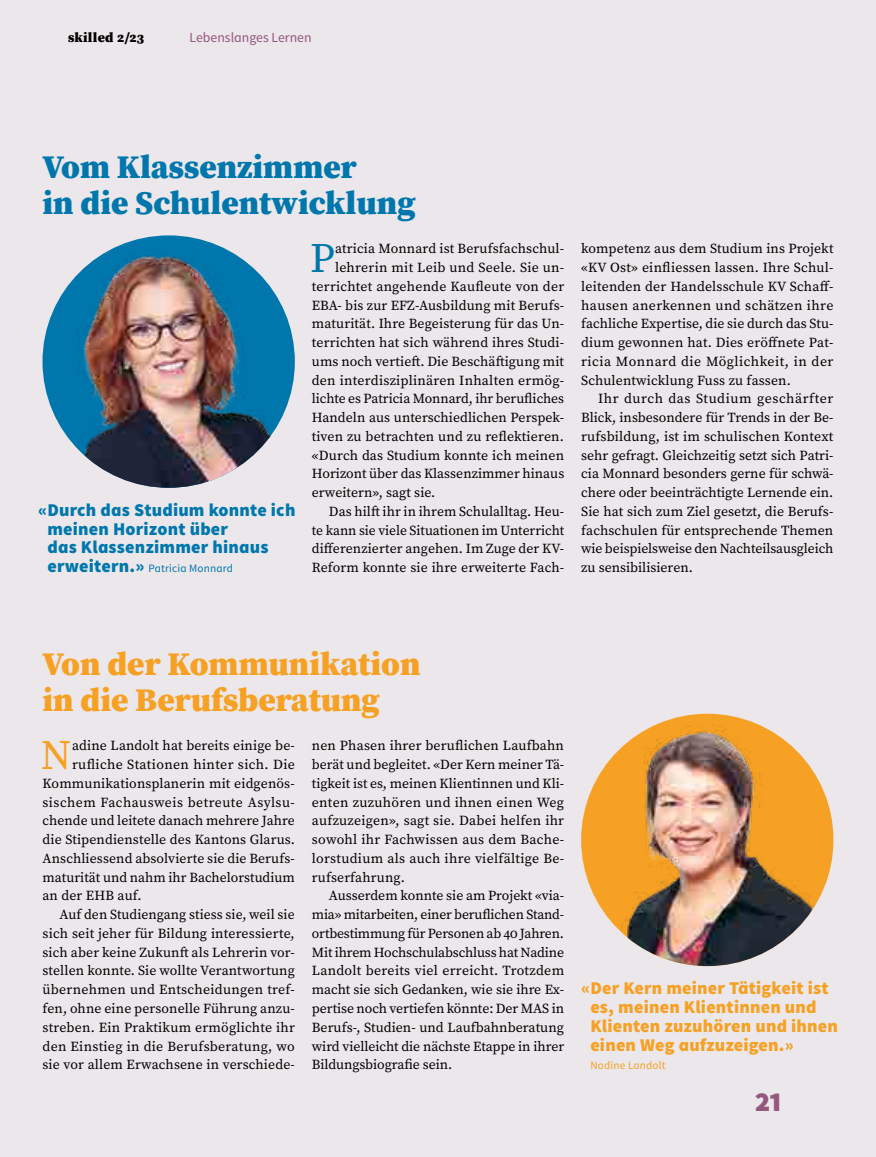
<style>
.page{position:relative;width:876px;height:1157px;background:#ebe7eb}
.page>*{position:absolute;margin:0;border:0;box-sizing:border-box;transform-origin:0 0}
.P-Lauftext-ohne-Einzug{font:41.85px "Source Serif Pro";color:#0077ac}
.P-Lauftext-ohne-Einzug-2{font:41.85px "Source Serif Pro";color:#f6a124}
.H1-Titel-Artikel{font:900 33px/36px "Source Serif Pro";color:#f6a124}
.H1-Titel-Artikel-2{font:900 33px/36px "Source Serif Pro";color:#0077ac}
.t1{font:900 30px "Source Sans Pro";color:#94577d}
.Artefakt-Quotes{font:900 18px/18.8px "Source Sans Pro";letter-spacing:.01em;color:#f6a124}
.Artefakt-Quotes-2{font:900 18px/18.8px "Source Sans Pro";letter-spacing:.01em;color:#0077ac}
.P-Lauftext{font:13.8px/18.8px "Source Serif Pro";letter-spacing:.01em;color:#000;text-align:justify}
.P-Lauftext-ohne-Einzug-3{font:13.8px "Source Serif Pro";letter-spacing:.01em;color:#000}
.P-Lauftext-ohne-Einzug-4{font:13.8px "Source Serif Pro";letter-spacing:.035em;color:#000}
.t2{font:13.8px "Source Sans Pro";color:#94577d}
.t3{font:900 13.8px "Source Serif Pro";letter-spacing:.02em;color:#000}
.Artefakt-Quotes-3{font:11.25px "Source Sans Pro";letter-spacing:.015em;color:#0077ac}
.Artefakt-Quotes-4{font:11.25px "Source Sans Pro";letter-spacing:.015em;color:#f6a124}
.s1{font-weight:900;font-size:18px}
</style>
<div class="page">
<img style="left:43px;top:242px;width:252px;height:246px">
<img style="left:596px;top:713px;width:237px;height:253px">
<p class="t3" style="left:68px;top:28px;width:78px">skilled 2/23</p>
<p class="t2" style="left:190px;top:29px;width:124px">Lebenslanges Lernen</p>
<p class="H1-Titel-Artikel-2" style="left:43px;top:148px;width:375px">Vom Klassenzimmer<br>in die Schulentwicklung</p>
<p class="Artefakt-Quotes-2" style="left:47px;top:501px;width:250px;text-indent:-9px">«Durch das Studium konnte ich meinen Horizont über<br>das Klassenzimmer hinaus</p>
<p class="Artefakt-Quotes-3" style="left:47px;top:561px;width:187px"><span class="s1">erweitern.»</span> Patricia Monnard</p>
<p class="P-Lauftext-ohne-Einzug" style="left:310px;top:230px;width:26px">P</p>
<p class="P-Lauftext-ohne-Einzug-3" style="left:335px;top:239px;width:231px">atricia Monnard ist Berufsfachschul-</p>
<p class="P-Lauftext-ohne-Einzug-3" style="left:335px;top:258px;width:231px">lehrerin mit Leib und Seele. Sie un-</p>
<p class="P-Lauftext-ohne-Einzug-3" style="left:312px;top:277px;width:254px">terrichtet angehende Kaufleute von der</p>
<p class="P-Lauftext-ohne-Einzug-3" style="left:312px;top:296px;width:254px">EBA- bis zur EFZ-Ausbildung mit Berufs-</p>
<p class="P-Lauftext-ohne-Einzug-3" style="left:312px;top:314px;width:254px">maturität. Ihre Begeisterung für das Un-</p>
<p class="P-Lauftext-ohne-Einzug-3" style="left:312px;top:333px;width:254px">terrichten hat sich während ihres Studi-</p>
<p class="P-Lauftext-ohne-Einzug-3" style="left:312px;top:352px;width:254px">ums noch vertieft. Die Beschäftigung mit</p>
<p class="P-Lauftext-ohne-Einzug-3" style="left:312px;top:371px;width:254px">den interdisziplinären Inhalten ermög-</p>
<p class="P-Lauftext-ohne-Einzug-3" style="left:312px;top:389px;width:254px">lichte es Patricia Monnard, ihr berufliches</p>
<p class="P-Lauftext-ohne-Einzug-3" style="left:312px;top:408px;width:254px">Handeln aus unterschiedlichen Perspek-</p>
<p class="P-Lauftext-ohne-Einzug-3" style="left:312px;top:427px;width:254px">tiven zu betrachten und zu reflektieren.</p>
<p class="P-Lauftext-ohne-Einzug-3" style="left:312px;top:446px;width:254px">«Durch das Studium konnte ich meinen</p>
<p class="P-Lauftext-ohne-Einzug-3" style="left:312px;top:464px;width:254px">Horizont über das Klassenzimmer hinaus</p>
<p class="P-Lauftext-ohne-Einzug-3" style="left:312px;top:483px;width:125px">erweitern», sagt sie.</p>
<p class="P-Lauftext" style="left:312px;top:502px;width:254px;text-indent:17px">Das hilft ihr in ihrem Schulalltag. Heu&shy;te kann sie viele Situationen im Unterricht differenzierter angehen. Im Zuge der KV-Reform konnte sie ihre erweiterte Fach-</p>
<p class="P-Lauftext" style="left:581px;top:239px;width:254px">kompetenz aus dem Studium ins Projekt «KV Ost» einfliessen lassen. Ihre Schul&shy;leitenden der Handelsschule KV Schaff&shy;hausen anerkennen und schätzen ihre fachliche Expertise, die sie durch das Stu&shy;dium gewonnen hat. Dies eröffnete Pat&shy;ricia Monnard die Möglichkeit, in der Schulentwicklung Fuss zu fassen.</p>
<p class="P-Lauftext" style="left:581px;top:389px;width:254px;text-indent:17px">Ihr durch das Studium geschärfter Blick, insbesondere für Trends in der Be&shy;rufsbildung, ist im schulischen Kontext sehr gefragt. Gleichzeitig setzt sich Patri&shy;cia Monnard besonders gerne für schwä&shy;chere oder beeinträchtigte Lernende ein.<br>Sie hat sich zum Ziel gesetzt, die Berufs&shy;fachschulen für entsprechende Themen wie beispielsweise den Nachteilsausgleich zu sensibilisieren.</p>
<p class="H1-Titel-Artikel" style="left:43px;top:645px;width:379px">Von der Kommunikation in die Berufsberatung</p>
<p class="P-Lauftext-ohne-Einzug-2" style="left:41px;top:727px;width:32px">N</p>
<p class="P-Lauftext-ohne-Einzug-3" style="left:72px;top:736px;width:224px">adine Landolt hat bereits einige be-</p>
<p class="P-Lauftext-ohne-Einzug-3" style="left:72px;top:755px;width:224px">rufliche Stationen hinter sich. Die</p>
<p class="P-Lauftext-ohne-Einzug-3" style="left:43px;top:774px;width:254px">Kommunikationsplanerin mit eidgenös-</p>
<p class="P-Lauftext-ohne-Einzug-4" style="left:43px;top:793px;width:254px">sischem Fachausweis betreute Asylsu-</p>
<p class="P-Lauftext-ohne-Einzug-3" style="left:43px;top:811px;width:254px">chende und leitete danach mehrere Jahre</p>
<p class="P-Lauftext-ohne-Einzug-3" style="left:43px;top:830px;width:254px">die Stipendienstelle des Kantons Glarus.</p>
<p class="P-Lauftext-ohne-Einzug-3" style="left:43px;top:849px;width:254px">Anschliessend absolvierte sie die Berufs-</p>
<p class="P-Lauftext-ohne-Einzug-3" style="left:43px;top:868px;width:254px">maturität und nahm ihr Bachelorstudium</p>
<p class="P-Lauftext-ohne-Einzug-3" style="left:43px;top:886px;width:101px">an der EHB auf.</p>
<p class="P-Lauftext" style="left:43px;top:905px;width:254px;text-indent:17px">Auf den Studiengang stiess sie, weil sie sich seit jeher für Bildung interessierte, sich aber keine Zukunft als Lehrerin vor&shy;stellen konnte. Sie wollte Verantwortung übernehmen und Entscheidungen tref&shy;fen, ohne eine personelle Führung anzu&shy;streben. Ein Praktikum ermöglichte ihr den Einstieg in die Berufsberatung, wo sie vor allem Erwachsene in verschiede-</p>
<p class="P-Lauftext" style="left:312px;top:736px;width:254px">nen Phasen ihrer beruflichen Laufbahn berät und begleitet. «Der Kern meiner Tä&shy;tigkeit ist es, meinen Klientinnen und Kli&shy;enten zuzuhören und ihnen einen Weg aufzuzeigen», sagt sie. Dabei helfen ihr sowohl ihr Fachwissen aus dem Bache&shy;lorstudium als auch ihre vielfältige Be&shy;rufserfahrung.</p>
<p class="P-Lauftext" style="left:312px;top:886px;width:254px;text-indent:17px">Ausserdem konnte sie am Projekt «via&shy;mia» mitarbeiten, einer beruflichen Stand&shy;ortbestimmung für Personen ab 40 Jahren.<br>Mit ihrem Hochschulabschluss hat Nadine Landolt bereits viel erreicht. Trotzdem macht sie sich Gedanken, wie sie ihre Ex&shy;pertise noch vertiefen könnte: Der MAS in Berufs-, Studien- und Laufbahnberatung wird vielleicht die nächste Etappe in ihrer Bildungsbiografie sein.</p>
<p class="Artefakt-Quotes" style="left:590px;top:979px;width:249px;text-indent:-9px">«Der Kern meiner Tätigkeit ist es, meinen Klientinnen und<br>Klienten zuzuhören und ihnen einen Weg aufzuzeigen.»</p>
<p class="Artefakt-Quotes-4" style="left:590px;top:1058px;width:77px">Nadine Landolt</p>
<h3 class="t1" style="left:755px;top:1082px;width:29px">21</h3>
</div>
